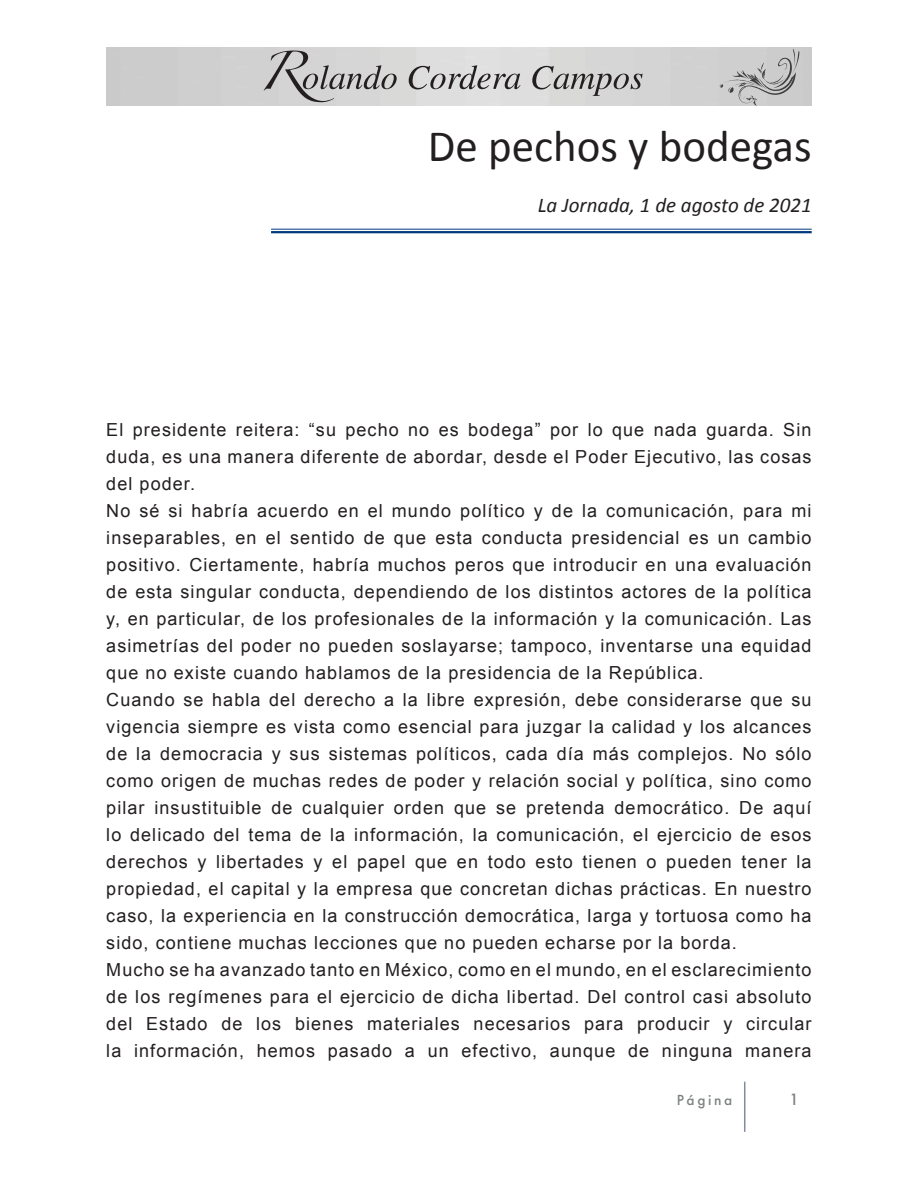
<style>
.page{position:relative;width:918px;height:1188px;background:#fff}
.page>*{position:absolute;margin:0;border:0;box-sizing:border-box;transform-origin:0 0}
.t1{font:45px "Calibri";color:#231f20}
.t2{font:italic 21px "Calibri";color:#231f20}
.t3{font:18px/27px "Arial";letter-spacing:.06em;color:#231f20;text-align:justify}
.t4{font:500 15px "Futura";color:#7e8182}
.t5{font:500 13.5px "Futura";letter-spacing:.2em;color:#7e8182}
</style>
<div class="page">
<svg style="left:264px;top:51px;width:133px;height:51px;background:#bab9b9"></svg>
<svg style="left:409px;top:65px;width:112px;height:24px;background:#b4b3b4"></svg>
<svg style="left:532px;top:66px;width:111px;height:30px;background:#b6b5b5"></svg>
<svg style="left:719px;top:49px;width:80px;height:57px;background:#bebebf"></svg>
<hr style="left:744px;top:1082px;width:1px;height:50px;background:#848ba0">
<hr style="left:271px;top:229px;width:541px;height:1px;background:#013a7a">
<hr style="left:271px;top:231px;width:541px;height:2px;background:#013a7a">
<p class="t1" style="left:428px;top:118px;width:385px">De pechos y bodegas</p>
<p class="t2" style="left:538px;top:190px;width:275px">La Jornada, 1 de agosto de 2021</p>
<p class="t3" style="left:106px;top:416px;width:707px">El presidente reitera: “su pecho no es bodega” por lo que nada guarda. Sin duda, es una manera diferente de abordar, desde el Poder Ejecutivo, las cosas del poder.</p>
<p class="t3" style="left:106px;top:497px;width:707px">No sé si habría acuerdo en el mundo político y de la comunicación, para mi inseparables, en el sentido de que esta conducta presidencial es un cambio positivo. Ciertamente, habría muchos peros que introducir en una evaluación de esta singular conducta, dependiendo de los distintos actores de la política y, en particular, de los profesionales de la información y la comunicación. Las asimetrías del poder no pueden soslayarse; tampoco, inventarse una equidad que no existe cuando hablamos de la presidencia de la República.</p>
<p class="t3" style="left:106px;top:686px;width:707px">Cuando se habla del derecho a la libre expresión, debe considerarse que su vigencia siempre es vista como esencial para juzgar la calidad y los alcances de la democracia y sus sistemas políticos, cada día más complejos. No sólo como origen de muchas redes de poder y relación social y política, sino como pilar insustituible de cualquier orden que se pretenda democrático. De aquí lo delicado del tema de la información, la comunicación, el ejercicio de esos derechos y libertades y el papel que en todo esto tienen o pueden tener la propiedad, el capital y la empresa que concretan dichas prácticas. En nuestro caso, la experiencia en la construcción democrática, larga y tortuosa como ha sido, contiene muchas lecciones que no pueden echarse por la borda.</p>
<p class="t3" style="left:106px;top:956px;width:707px">Mucho se ha avanzado tanto en México, como en el mundo, en el esclarecimiento de los regímenes para el ejercicio de dicha libertad. Del control casi absoluto del Estado de los bienes materiales necesarios para producir y circular la información, hemos pasado a un efectivo, aunque de ninguna manera</p>
<p class="t5" style="left:677px;top:1091px;width:57px">Página</p>
<p class="t4" style="left:789px;top:1089px;width:11px">1</p>
</div>
